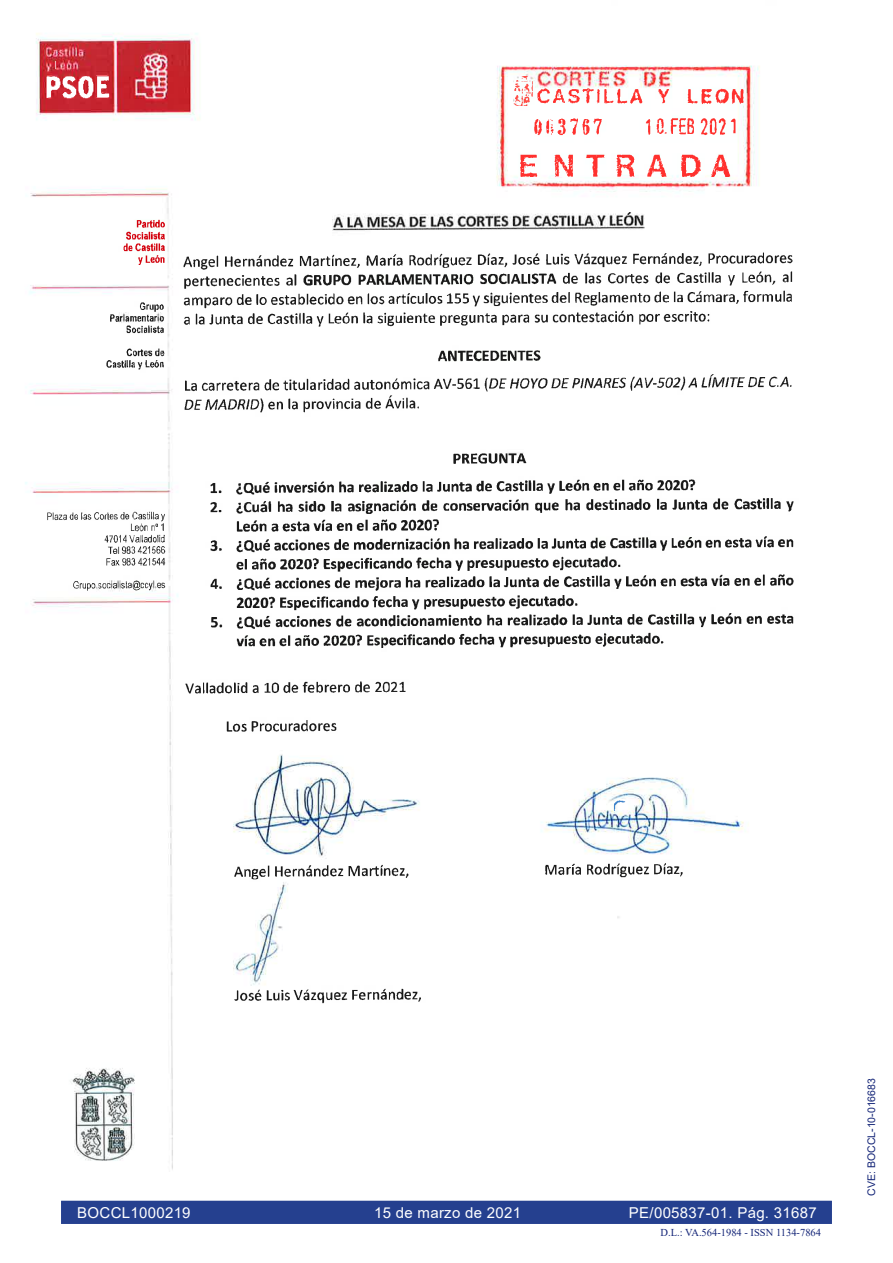
<style>
.page{position:relative;width:893px;height:1263px;background:#fff}
.page>*{position:absolute;margin:0;border:0;box-sizing:border-box;transform-origin:0 0}
.E_CVE{font:15px "Arial";letter-spacing:.02em;color:#fff}
.t1{font:10.5px "Times New Roman";color:#132477}
.t2{font:10.5px "Arial";color:#132477}
</style>
<div class="page">
<div style="left:60px;top:1200px;width:773px;height:25px;background:#25408f"></div>
<div style="left:60px;top:1199px;width:773px;height:26px;border:2px solid #fff"></div>
<img style="left:25px;top:33px;width:808px;height:1167px">
<img style="left:45px;top:47px;width:66px;height:52px">
<img style="left:513px;top:74px;width:22px;height:31px">
<img style="left:518px;top:89px;width:227px;height:88px">
<img style="left:48px;top:212px;width:747px;height:791px">
<svg style="left:614px;top:801px;width:11px;height:9px"></svg>
<p class="E_CVE" style="left:77px;top:1202px;width:115px">BOCCL1000219</p>
<p class="E_CVE" style="left:374px;top:1202px;width:149px">15 de marzo de 2021</p>
<p class="E_CVE" style="left:629px;top:1202px;width:189px">PE/005837-01. Pág. 31687</p>
<p class="t1" style="left:661px;top:1225px;width:162px">D.L.: VA.564-1984 - ISSN 1134-7864</p>
<p class="t2" style="left:864px;top:1195px;width:119px;rotate:-90deg">CVE: BOCCL-10-016683</p>
</div>
